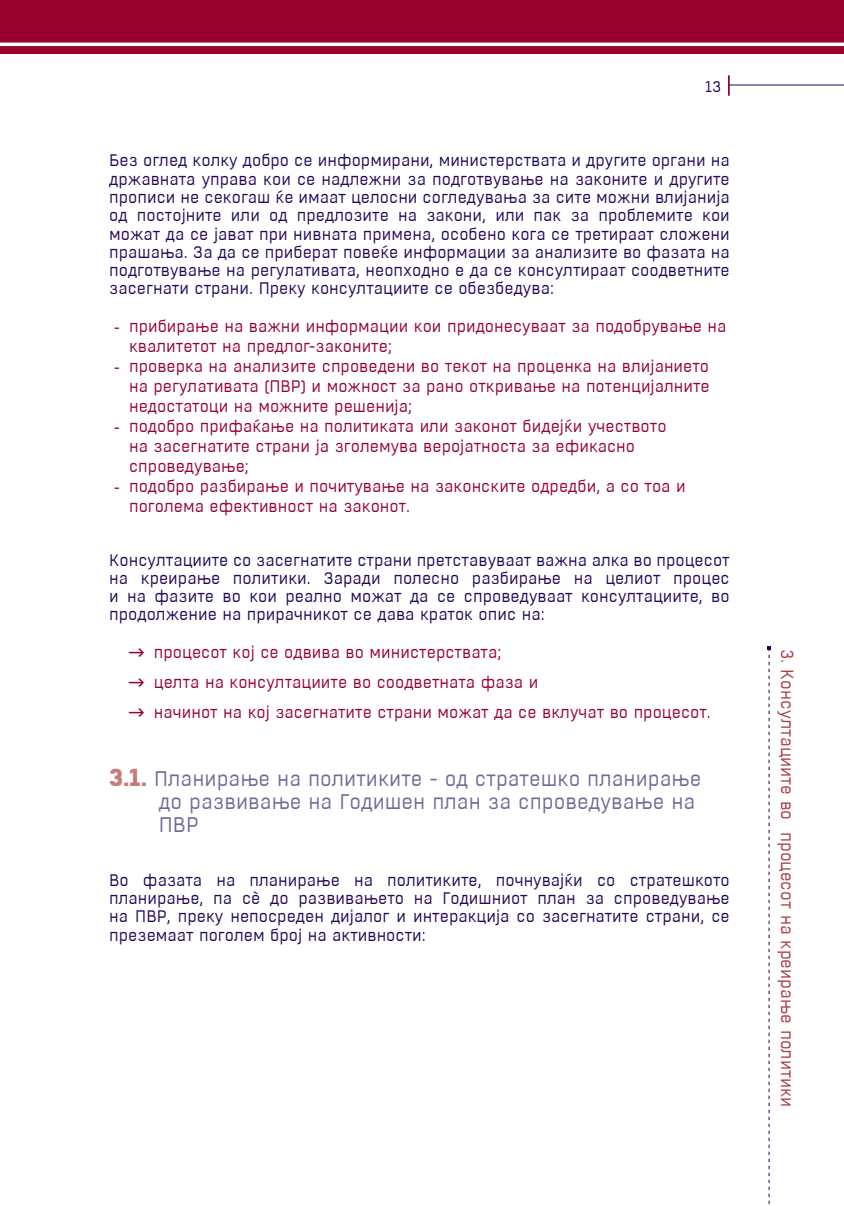
<style>
.page{position:relative;width:844px;height:1206px;background:#fff}
.page>*{position:absolute;margin:0;border:0;box-sizing:border-box;transform-origin:0 0}
.t1{font:21px/22.8px "Boxed";color:#746999}
.Body_Text_Indent{font:17.5px "Boxed";color:#aa3c48}
.t2{font:16.62px/18.4px "Boxed";color:#230658;text-align:justify}
.t3{font:16.62px/19.9px "Boxed";color:#98012d}
.t4{font:15.58px "Boxed";color:#230658}
.s1{font-family:"Times New Roman"}
.s2{font-family:"BD Daxline Pro";font-weight:500}
.s3{font-weight:800;font-size:24.5px;color:#c77b7b}
</style>
<div class="page">
<hr style="left:728px;top:85px;width:115px;height:1px;background:#230658">
<hr style="left:727px;top:75px;width:2px;height:21px;background:#98012d">
<div style="left:0;top:0;width:843px;height:54px;background:#98012d"></div>
<hr style="left:0;top:43px;width:843px;height:3px;background:#fff">
<svg style="left:767px;top:646px;width:3px;height:559px"></svg>
<p class="t4" style="left:705px;top:77px;width:17px">13</p>
<p class="t2" style="left:109px;top:152px;width:622px">Без оглед колку добро се информирани, министерствата и другите органи на државната управа кои се надлежни за подготвување на законите и другите прописи не секогаш ќе имаат целосни согледувања за сите можни влијанија од постојните или од предлозите на закони, или пак за проблемите кои можат да се јават при нивната примена, особено кога се третираат сложени прашања. За да се приберат повеќе информации за анализите во фазата на подготвување на регулативата, неопходно е да се консултираат соодветните засегнати страни. Преку консултациите се обезбедува:</p>
<p class="t3" style="left:129px;top:316px;width:598px;text-indent:-15px"><span class="s1">-</span> прибирање на важни информации кои придонесуваат за подобрување на квалитетот на предлог-законите;</p>
<p class="t3" style="left:129px;top:356px;width:582px;text-align:justify;text-indent:-15px"><span class="s1">-</span> проверка на анализите спроведени во текот на проценка на влијанието на регулативата (ПВР) и можност за рано откривање на потенцијалните недостатоци на можните решенија;</p>
<p class="t3" style="left:129px;top:416px;width:539px;text-indent:-15px"><span class="s1">-</span> подобро прифаќање на политиката или законот бидејќи учеството на засегнатите страни ја зголемува веројатноста за ефикасно спроведување;</p>
<p class="t3" style="left:129px;top:476px;width:558px;text-indent:-15px"><span class="s1">-</span> подобро разбирање и почитување на законските одредби, а со тоа и поголема ефективност на законот.</p>
<p class="t2" style="left:109px;top:551px;width:622px">Консултациите со засегнатите страни претставуваат важна алка во процесот на креирање политики. Заради полесно разбирање на целиот процес и на фазите во кои реално можат да се спроведуваат консултациите, во продолжение на прирачникот се дава краток опис на:</p>
<p class="t3" style="left:129px;top:642px;width:373px"><span class="s2">→</span> процесот кој се одвива во министерствата;</p>
<p class="t3" style="left:129px;top:672px;width:410px"><span class="s2">→</span> целта на консултациите во соодветната фаза и</p>
<p class="t3" style="left:129px;top:702px;width:583px"><span class="s2">→</span> начинот на кој засегнатите страни можат да се вклучат во процесот.</p>
<p class="t1" style="left:159px;top:768px;width:544px;text-indent:-50px"><span class="s3">3.1.</span> Планирање на политиките - од стратешко планирање до развивање на Годишен план за спроведување на<br>ПВР</p>
<p class="t2" style="left:109px;top:871px;width:622px">Во фазата на планирање на политиките, почнувајќи со стратешкото планирање, па сè до развивањето на Годишниот план за спроведување на ПВР, преку непосреден дијалог и интеракција со засегнатите страни, се преземаат поголем број на активности:</p>
<p class="Body_Text_Indent" style="left:798px;top:649px;width:459px;rotate:90deg">3. Консултациите во процесот на креирање политики</p>
</div>
